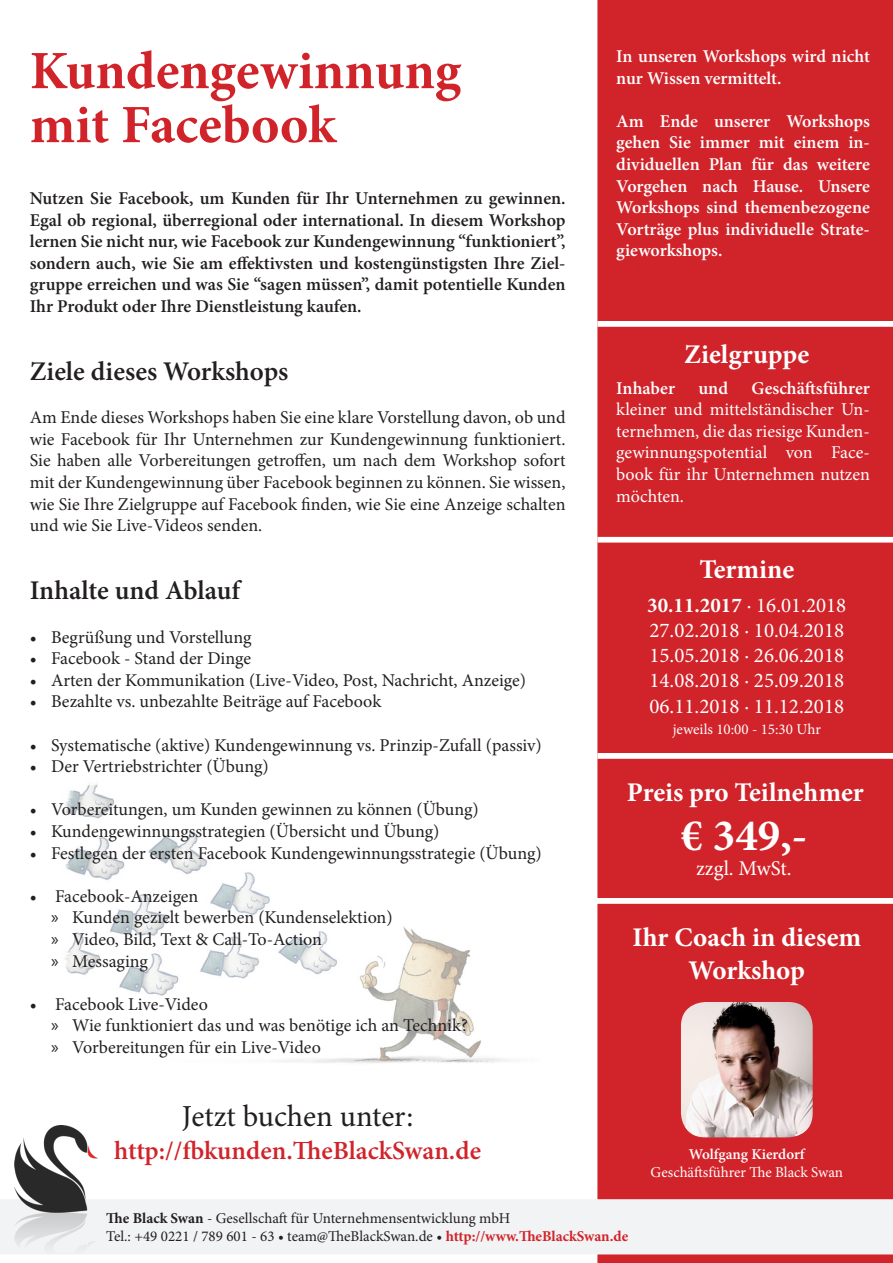
<style>
.page{position:relative;width:893px;height:1263px;background:#fff}
.page>*{position:absolute;margin:0;border:0;box-sizing:border-box;transform-origin:0 0}
.t1{font:700 54px/54px "Minion Pro";color:#d1232a}
.t2{font:700 45px "Minion Pro";color:#fff}
.t3{font:30.6px "Minion Pro";color:#231f20}
.t4{font:700 27px/32.4px "Minion Pro";color:#fff;text-align:center}
.t5{font:600 27px "Minion Pro";color:#231f20}
.t6{font:600 26.25px "Minion Pro";color:#d1232a}
.t7{font:21px/25.2px "Minion Pro";color:#fff;text-align:justify}
.t8{font:18px/21.6px "Minion Pro";color:#231f20;text-align:justify}
.t9{font:600 18px/21.6px "Minion Pro";color:#231f20;text-align:justify}
.t10{font:600 18px/21.6px "Minion Pro";color:#fff}
.t11{font:18px/21.6px "Minion Pro";color:#fff;text-align:justify}
.t12{font:15px "Minion Pro";color:#231f20}
.t13{font:15px "Minion Pro";color:#fff}
.t14{font:600 15px "Minion Pro";letter-spacing:-.005em;color:#fff}
.s1{font-family:"Myriad Pro"}
.s2{font-weight:600}
.s3{font-weight:700}
.s4{font-weight:700;color:#d1232a}
</style>
<div class="page">
<img style="left:65px;top:783px;width:442px;height:280px">
<div style="left:597px;top:0;width:296px;height:1263px;background:#d1232a"></div>
<div style="left:0;top:1199px;width:893px;height:55px;background:#f2f3f4"></div>
<img style="left:14px;top:1126px;width:84px;height:128px">
<img style="left:680px;top:1001px;width:133px;height:137px">
<div style="left:679px;top:1000px;width:135px;height:139px;border:2px solid #d1232a;border-radius:25px"></div>
<svg style="left:597px;top:898px;width:296px;height:6px"></svg>
<svg style="left:597px;top:753px;width:296px;height:6px"></svg>
<svg style="left:597px;top:537px;width:296px;height:6px"></svg>
<svg style="left:597px;top:321px;width:296px;height:6px"></svg>
<p class="t1" style="left:30px;top:43px;width:433px">Kundengewinnung mit Facebook</p>
<p class="t9" style="left:30px;top:187px;width:537px">Nutzen Sie Facebook, um Kunden für Ihr Unternehmen zu gewinnen.<br>Egal ob regional, überregional oder international. In diesem Workshop lernen Sie nicht nur, wie Facebook zur Kundengewinnung “funktioniert”, sondern auch, wie Sie am effektivsten und kostengünstigsten Ihre Ziel&shy;gruppe erreichen und was Sie “sagen müssen”, damit potentielle Kunden Ihr Produkt oder Ihre Dienstleistung kaufen.</p>
<p class="t5" style="left:30px;top:353px;width:260px">Ziele dieses Workshops</p>
<p class="t8" style="left:30px;top:407px;width:537px">Am Ende dieses Workshops haben Sie eine klare Vorstellung davon, ob und wie Facebook für Ihr Unternehmen zur Kundengewinnung funktioniert.<br>Sie haben alle Vorbereitungen getroffen, um nach dem Workshop sofort mit der Kundengewinnung über Facebook beginnen zu können. Sie wissen, wie Sie Ihre Zielgruppe auf Facebook finden, wie Sie eine Anzeige schalten und wie Sie Live-Videos senden.</p>
<p class="t5" style="left:30px;top:572px;width:212px">Inhalte und Ablauf</p>
<p class="t8" style="left:30px;top:626px;width:223px">• Begrüßung und Vorstellung</p>
<p class="t8" style="left:30px;top:648px;width:223px">• Facebook - Stand der Dinge</p>
<p class="t8" style="left:30px;top:669px;width:498px">• Arten der Kommunikation (Live-Video, Post, Nachricht, Anzeige)</p>
<p class="t8" style="left:30px;top:691px;width:353px">• Bezahlte vs. unbezahlte Beiträge auf Facebook</p>
<p class="t8" style="left:30px;top:734px;width:514px">• Systematische (aktive) Kundengewinnung vs. Prinzip-Zufall (passiv)</p>
<p class="t8" style="left:30px;top:756px;width:240px">• Der Vertriebstrichter (Übung)</p>
<p class="t8" style="left:30px;top:799px;width:451px">• Vorbereitungen, um Kunden gewinnen zu können (Übung)</p>
<p class="t8" style="left:30px;top:820px;width:411px">• Kundengewinnungsstrategien (Übersicht und Übung)</p>
<p class="t8" style="left:30px;top:842px;width:513px">• Festlegen der ersten Facebook Kundengewinnungsstrategie (Übung)</p>
<p class="t8" style="left:30px;top:885px;width:170px">• Facebook-Anzeigen</p>
<p class="t8" style="left:51px;top:907px;width:343px"><span class="s1">»</span> Kunden gezielt bewerben (Kundenselektion)</p>
<p class="t8" style="left:51px;top:928px;width:273px"><span class="s1">»</span> Video, Bild, Text &amp; Call-To-Action</p>
<p class="t8" style="left:51px;top:950px;width:98px"><span class="s1">»</span> Messaging</p>
<p class="t8" style="left:30px;top:993px;width:180px">• Facebook Live-Video</p>
<p class="t8" style="left:51px;top:1015px;width:418px"><span class="s1">»</span> Wie funktioniert das und was benötige ich an Technik?</p>
<p class="t8" style="left:51px;top:1036px;width:271px"><span class="s1">»</span> Vorbereitungen für ein Live-Video</p>
<p class="t3" style="left:182px;top:1096px;width:233px">Jetzt buchen unter:</p>
<p class="t6" style="left:114px;top:1132px;width:368px">http://fbkunden.TheBlackSwan.de</p>
<p class="t10" style="left:616px;top:45px;width:255px">In unseren Workshops wird nicht nur Wissen vermittelt.</p>
<p class="t10" style="left:616px;top:110px;width:255px;text-align:justify">Am Ende unserer Workshops gehen Sie immer mit einem in&shy;dividuellen Plan für das weitere Vorgehen nach Hause. Unsere Workshops sind themenbezogene Vorträge plus individuelle Strate&shy;gieworkshops.</p>
<p class="t4" style="left:684px;top:338px;width:127px">Zielgruppe</p>
<p class="t11" style="left:616px;top:377px;width:255px;text-indent:135px"><span class="s2">Geschäftsführer </span>kleiner und mittelständischer Un&shy;ternehmen, die das riesige Kunden&shy;gewinnungspotential von Face&shy;book für ihr Unternehmen nutzen möchten.</p>
<p class="t10" style="left:616px;top:377px;width:60px">Inhaber</p>
<p class="t10" style="left:698px;top:377px;width:31px">und</p>
<p class="t4" style="left:699px;top:552px;width:96px">Termine</p>
<p class="t7" style="left:647px;top:592px;width:201px"><span class="s3">30.11.2017</span> · 16.01.2018<br>27.02.2018 · 10.04.2018<br>15.05.2018 · 26.06.2018<br>14.08.2018 · 25.09.2018<br>06.11.2018 · 11.12.2018</p>
<p class="t13" style="left:673px;top:719px;width:150px">jeweils 10:00 - 15:30 Uhr</p>
<p class="t4" style="left:627px;top:776px;width:238px">Preis pro Teilnehmer</p>
<p class="t2" style="left:681px;top:804px;width:128px">€ 349,-</p>
<p class="t7" style="left:696px;top:856px;width:97px">zzgl. MwSt.</p>
<p class="t4" style="left:632px;top:921px;width:230px">Ihr Coach in diesem<br>Workshop</p>
<p class="t14" style="left:689px;top:1144px;width:117px">Wolfgang Kierdorf</p>
<p class="t13" style="left:651px;top:1162px;width:194px">Geschäftsführer The Black Swan</p>
<p class="t12" style="left:106px;top:1208px;width:406px"><span class="s3">The Black Swan</span> - Gesellschaft für Unternehmensentwicklung mbH</p>
<p class="t12" style="left:106px;top:1226px;width:524px">Tel.: +49 0221 / 789 601 - 63 • team@TheBlackSwan.de • <span class="s4">http://www.TheBlackSwan.de</span></p>
</div>
